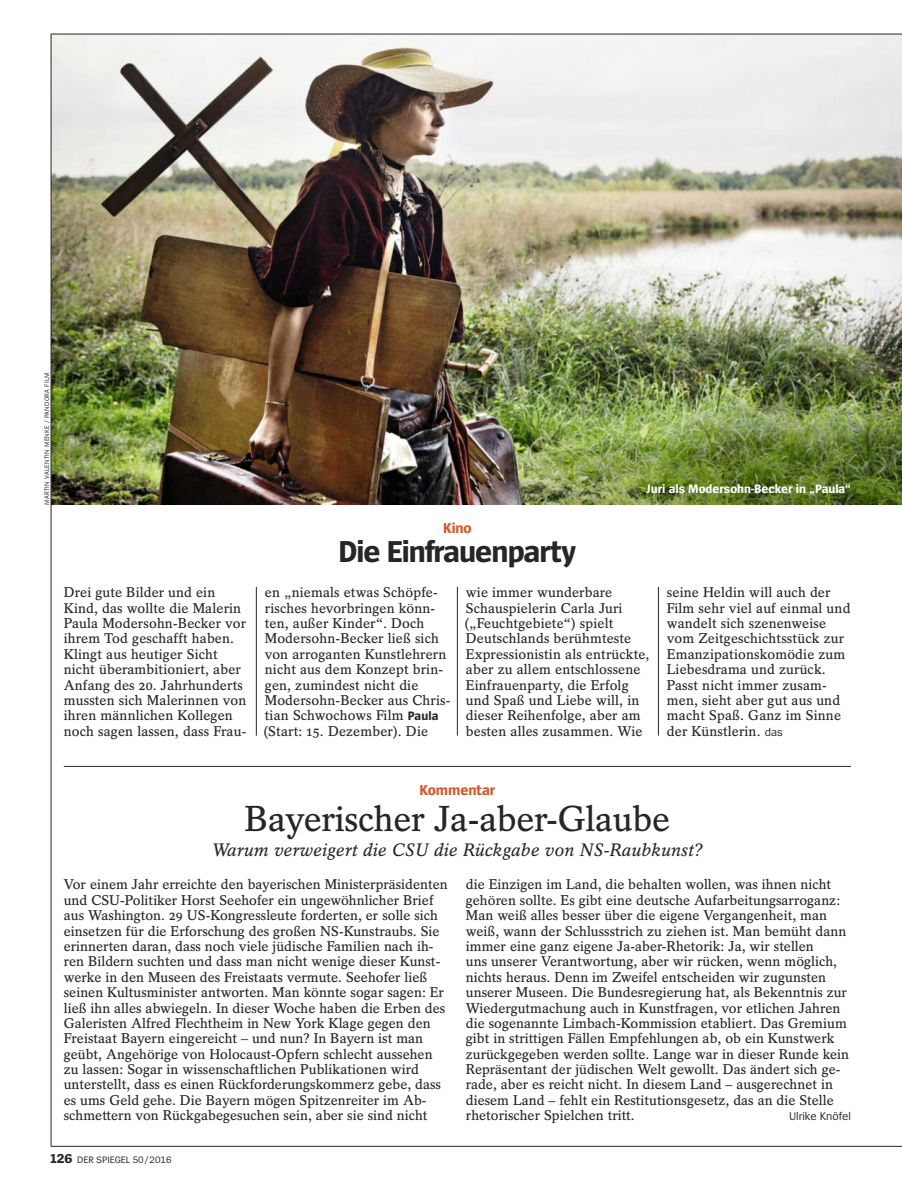
<style>
.page{position:relative;width:902px;height:1191px;background:#fff}
.page>*{position:absolute;margin:0;border:0;box-sizing:border-box;transform-origin:0 0}
.t1{font:600 36px "Spiegel Serif";letter-spacing:-.01em;color:#272627}
.t2{font:700 31.5px "Spiegel Sans";letter-spacing:-.03em;color:#272627}
.t3{font:italic 600 18px "Spiegel Serif";color:#272627}
.t4{font:700 15px "Spiegel Sans";letter-spacing:-.005em;color:#d3592c}
.t5{font:600 14.1px/15.5px "Spiegel Serif";color:#272627}
.t6{font:700 12.75px "Spiegel Sans";color:#fff}
.t7{font:11.7px "Spiegel Sans";color:#272627}
.t8{font:9.75px "Spiegel Sans";letter-spacing:-.005em;color:#272627}
.t9{font:6.75px "Spiegel Sans";letter-spacing:.05em;color:#272627}
.s1{font-family:"Spiegel Sans";font-weight:700;font-size:12.75px}
.s2{font-family:"Spiegel Sans";font-weight:400;font-size:11.7px}
.s3{font-weight:700;font-size:13.5px}
</style>
<div class="page">
<hr style="left:658px;top:587px;width:1px;height:148px;background:#272627">
<hr style="left:256px;top:587px;width:1px;height:148px;background:#272627">
<hr style="left:457px;top:587px;width:1px;height:148px;background:#272627">
<hr style="left:51px;top:1146px;width:799px;height:1px;background:#272627">
<hr style="left:850px;top:1146px;width:51px;height:1px;background:#272627">
<hr style="left:64px;top:766px;width:786px;height:1px;background:#272627">
<img style="left:52px;top:35px;width:849px;height:470px">
<hr style="left:51px;top:34px;width:799px;height:1px;background:#272627">
<hr style="left:850px;top:34px;width:51px;height:1px;background:#272627">
<hr style="left:51px;top:34px;width:1px;height:1112px;background:#272627">
<p class="t9" style="left:45px;top:505px;width:134px;rotate:-90deg">MARTIN VALENTIN MENKE / PANDORA FILM</p>
<p class="t4" style="left:443px;top:523px;width:30px">Kino</p>
<h2 class="t2" style="left:338px;top:540px;width:239px">Die Einfrauenparty</h2>
<p class="t6" style="left:646px;top:484px;width:206px">Juri als Modersohn-Becker in „Paula“</p>
<p class="t5" style="left:64px;top:586px;width:184px">Drei gute Bilder und ein<br>Kind, das wollte die Malerin<br>Paula Modersohn-Becker vor ihrem Tod geschafft haben.<br>Klingt aus heutiger Sicht nicht überambitioniert, aber<br>Anfang des 20. Jahrhunderts mussten sich Malerinnen von ihren männlichen Kollegen noch sagen lassen, dass Frau-</p>
<p class="t5" style="left:263px;top:586px;width:188px">en „niemals etwas Schöpfe&shy;risches hevorbringen könn&shy;ten, außer Kinder“. Doch<br>Modersohn-Becker ließ sich von arroganten Kunstlehrern nicht aus dem Konzept brin&shy;gen, zumindest nicht die<br>Modersohn-Becker aus Chris&shy;tian Schwochows Film <span class="s1">Paula </span>(Start: 15. Dezember). Die</p>
<p class="t5" style="left:464px;top:586px;width:186px">wie immer wunderbare<br>Schauspielerin Carla Juri („Feuchtgebiete“) spielt<br>Deutschlands berühmteste<br>Expressionistin als entrückte, aber zu allem entschlossene<br>Einfrauenparty, die Erfolg und Spaß und Liebe will, in dieser Reihenfolge, aber am besten alles zusammen. Wie</p>
<p class="t5" style="left:666px;top:586px;width:185px">seine Heldin will auch der<br>Film sehr viel auf einmal und wandelt sich szenenweise vom Zeitgeschichtsstück zur<br>Emanzipationskomödie zum<br>Liebesdrama und zurück.<br>Passt nicht immer zusam&shy;men, sieht aber gut aus und macht Spaß. Ganz im Sinne der Künstlerin. <span class="s2">das</span></p>
<p class="t4" style="left:419px;top:784px;width:77px">Kommentar</p>
<h1 class="t1" style="left:244px;top:805px;width:427px">Bayerischer Ja-aber-Glaube</h1>
<p class="t3" style="left:211px;top:843px;width:493px">Warum verweigert die CSU die Rückgabe von NS-Raubkunst?</p>
<p class="t5" style="left:64px;top:878px;width:385px">Vor einem Jahr erreichte den bayerischen Ministerpräsidenten und CSU-Politiker Horst Seehofer ein ungewöhnlicher Brief aus Washington. 29 US-Kongressleute forderten, er solle sich einsetzen für die Erforschung des großen NS-Kunstraubs. Sie erinnerten daran, dass noch viele jüdische Familien nach ih&shy;ren Bildern suchten und dass man nicht wenige dieser Kunst&shy;werke in den Museen des Freistaats vermute. Seehofer ließ seinen Kultusminister antworten. Man könnte sogar sagen: Er ließ ihn alles abwiegeln. In dieser Woche haben die Erben des Galeristen Alfred Flechtheim in New York Klage gegen den Freistaat Bayern eingereicht – und nun? In Bayern ist man geübt, Angehörige von Holocaust-Opfern schlecht aussehen zu lassen: Sogar in wissenschaftlichen Publikationen wird unterstellt, dass es einen Rückforderungskommerz gebe, dass es ums Geld gehe. Die Bayern mögen Spitzenreiter im Ab&shy;schmettern von Rückgabegesuchen sein, aber sie sind nicht</p>
<p class="t5" style="left:466px;top:878px;width:385px">die Einzigen im Land, die behalten wollen, was ihnen nicht gehören sollte. Es gibt eine deutsche Aufarbeitungsarroganz:<br>Man weiß alles besser über die eigene Vergangenheit, man weiß, wann der Schlussstrich zu ziehen ist. Man bemüht dann immer eine ganz eigene Ja-aber-Rhetorik: Ja, wir stellen<br>uns unserer Verantwortung, aber wir rücken, wenn möglich, nichts heraus. Denn im Zweifel entscheiden wir zugunsten unserer Museen. Die Bundesregierung hat, als Bekenntnis zur Wiedergutmachung auch in Kunstfragen, vor etlichen Jahren die sogenannte Limbach-Kommission etabliert. Das Gremium gibt in strittigen Fällen Empfehlungen ab, ob ein Kunstwerk zurückgegeben werden sollte. Lange war in dieser Runde kein Repräsentant der jüdischen Welt gewollt. Das ändert sich ge&shy;rade, aber es reicht nicht. In diesem Land – ausgerechnet in diesem Land – fehlt ein Restitutionsgesetz, das an die Stelle rhetorischer Spielchen tritt.</p>
<p class="t7" style="left:789px;top:1112px;width:63px">Ulrike Knöfel</p>
<p class="t8" style="left:51px;top:1156px;width:122px"><span class="s3">126</span> DER SPIEGEL 50/2016</p>
</div>
